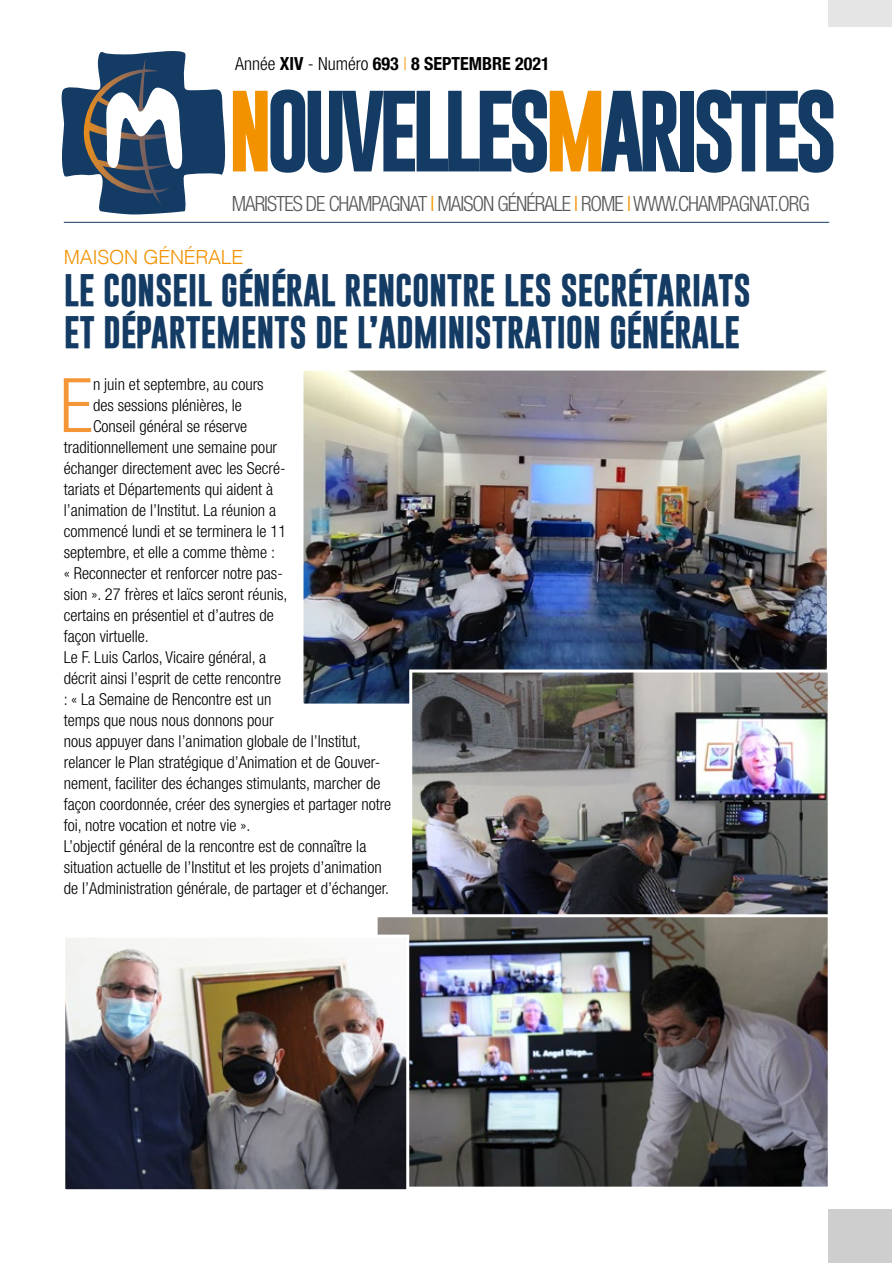
<style>
.page{position:relative;width:893px;height:1263px;background:#fff}
.page>*{position:absolute;margin:0;border:0;box-sizing:border-box;transform-origin:0 0}
.t1{font:700 82.5px "Gobold";letter-spacing:-.085em;color:#133b64}
.t2{font:300 condensed 75.3px "Helvetica Neue";color:#f49638}
.t3{font:700 33px/42px "Gobold";letter-spacing:-.01em;color:#133b64}
.t4{font:300 condensed 21px "Helvetica Neue";letter-spacing:-.045em;color:#575756}
.t5{font:300 19.5px "Helvetica";letter-spacing:-.015em;color:#f39200}
.t6{font:700 condensed 18px "Helvetica Neue";color:#000}
.t7{font:300 condensed 16.5px "Helvetica Neue";color:#000}
.s1{font-weight:300}
.s2{font-weight:300;color:#f39200}
.s3{color:#f39200}
</style>
<div class="page">
<hr style="left:64px;top:222px;width:765px;height:1px;background:#133b64">
<svg style="left:61px;top:51px;width:165px;height:164px"></svg>
<div style="left:828px;top:1209px;width:64px;height:54px;background:#cfcece"></div>
<div style="left:828px;top:0;width:64px;height:27px;background:#e6e5e5"></div>
<img style="left:304px;top:372px;width:522px;height:330px">
<div style="left:300px;top:368px;width:530px;height:338px;border:3px solid #fff"></div>
<img style="left:413px;top:673px;width:414px;height:241px">
<div style="left:409px;top:669px;width:422px;height:290px;border:3px solid #fff"></div>
<img style="left:379px;top:918px;width:448px;height:268px">
<div style="left:375px;top:914px;width:456px;height:276px;border:3px solid #fff"></div>
<img style="left:66px;top:939px;width:339px;height:249px">
<div style="left:62px;top:935px;width:347px;height:257px;border:3px solid #fff"></div>
<p class="t6" style="left:235px;top:49px;width:316px"><span class="s1">Année</span> XIV <span class="s1">- Numéro</span> 693 <span class="s2">|</span> 8 SEPTEMBRE 2021</p>
<h1 class="t1" style="left:228px;top:77px;width:612px"><span class="s3">N</span>OUVELLES<span class="s3">M</span>ARISTES</h1>
<p class="t4" style="left:232px;top:191px;width:579px">MARISTES DE CHAMPAGNAT <span class="s3">I</span> MAISON GÉNÉRALE <span class="s3">I</span> ROME <span class="s3">I</span> WWW.CHAMPAGNAT.ORG</p>
<p class="t5" style="left:64px;top:240px;width:181px">MAISON GÉNÉRALE</p>
<h3 class="t3" style="left:64px;top:269px;width:688px">LE CONSEIL GÉNÉRAL RENCONTRE LES SECRÉTARIATS<br>ET DÉPARTEMENTS DE L’ADMINISTRATION GÉNÉRALE</h3>
<h2 class="t2" style="left:60px;top:362px;width:35px">E</h2>
<p class="t7" style="left:93px;top:375px;width:172px">n juin et septembre, au cours</p>
<p class="t7" style="left:93px;top:396px;width:150px">des sessions plénières, le</p>
<p class="t7" style="left:93px;top:417px;width:156px">Conseil général se réserve</p>
<p class="t7" style="left:64px;top:438px;width:215px">traditionnellement une semaine pour</p>
<p class="t7" style="left:64px;top:459px;width:223px">échanger directement avec les Secré-</p>
<p class="t7" style="left:64px;top:480px;width:211px">tariats et Départements qui aident à</p>
<p class="t7" style="left:64px;top:501px;width:214px">l’animation de l’Institut. La réunion a</p>
<p class="t7" style="left:64px;top:522px;width:224px">commencé lundi et se terminera le 11</p>
<p class="t7" style="left:64px;top:543px;width:213px">septembre, et elle a comme thème :</p>
<p class="t7" style="left:64px;top:564px;width:221px">« Reconnecter et renforcer notre pas-</p>
<p class="t7" style="left:64px;top:585px;width:225px">sion ». 27 frères et laïcs seront réunis,</p>
<p class="t7" style="left:64px;top:606px;width:212px">certains en présentiel et d’autres de</p>
<p class="t7" style="left:64px;top:627px;width:87px">façon virtuelle.</p>
<p class="t7" style="left:64px;top:648px;width:204px">Le F. Luis Carlos, Vicaire général, a</p>
<p class="t7" style="left:64px;top:669px;width:219px">décrit ainsi l’esprit de cette rencontre</p>
<p class="t7" style="left:64px;top:690px;width:209px">: « La Semaine de Rencontre est un</p>
<p class="t7" style="left:64px;top:711px;width:211px">temps que nous nous donnons pour</p>
<p class="t7" style="left:64px;top:732px;width:299px">nous appuyer dans l’animation globale de l’Institut,</p>
<p class="t7" style="left:64px;top:753px;width:318px">relancer le Plan stratégique d’Animation et de Gouver-</p>
<p class="t7" style="left:64px;top:774px;width:318px">nement, faciliter des échanges stimulants, marcher de</p>
<p class="t7" style="left:64px;top:795px;width:329px">façon coordonnée, créer des synergies et partager notre</p>
<p class="t7" style="left:64px;top:816px;width:188px">foi, notre vocation et notre vie ».</p>
<p class="t7" style="left:64px;top:837px;width:304px">L’objectif général de la rencontre est de connaître la</p>
<p class="t7" style="left:64px;top:858px;width:319px">situation actuelle de l’Institut et les projets d’animation</p>
<p class="t7" style="left:64px;top:879px;width:327px">de l’Administration générale, de partager et d’échanger.</p>
</div>
